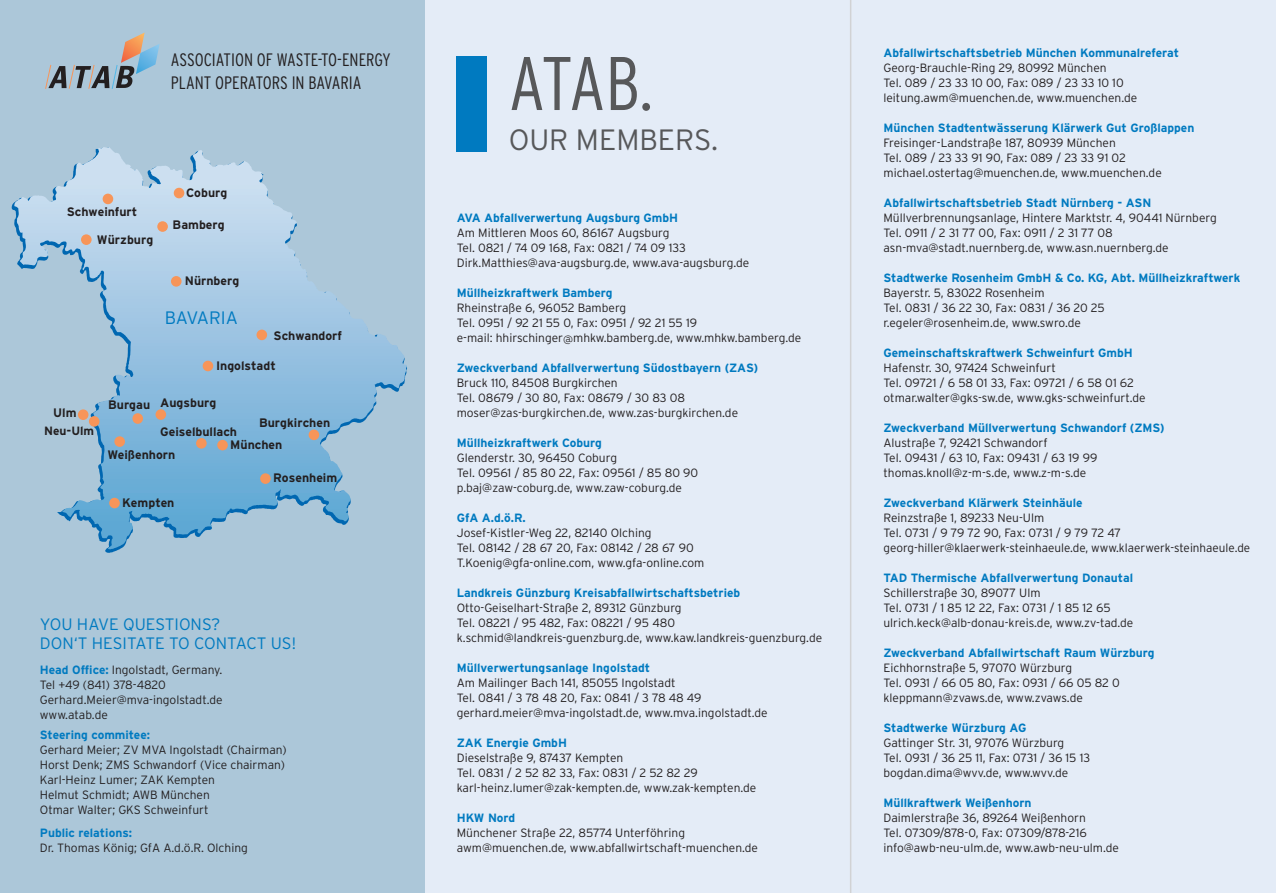
<style>
.page{position:relative;width:1276px;height:893px;background:#fff}
.page>*{position:absolute;margin:0;border:0;box-sizing:border-box;transform-origin:0 0}
.t1{font:300 condensed 75.75px "Interstate";color:#57585a}
.t2{font:300 29.4px "Interstate";color:#57585a}
.t3{font:300 condensed 18px/22.5px "Interstate";color:#231f20}
.t4{font:300 18px "Interstate";color:#007ac0}
.t5{font:300 16.5px "Interstate";letter-spacing:.125em;color:#007ac0}
.t6{font:700 12.3px/22.2px "Interstate";color:#231f20}
.t7{font:300 12px/15px "Interstate";color:#231f20}
.t8{font:700 12px "Interstate";color:#007ac0}
.t9{font:700 12px "Interstate";color:#231f20}
.s1{font-weight:700;color:#007ac0}
</style>
<div class="page">
<div style="left:0;top:0;width:425px;height:893px;background:#acc7d9"></div>
<div style="left:425px;top:0;width:851px;height:893px;background:#e4ecf7"></div>
<svg style="left:11px;top:147px;width:396px;height:406px"></svg>
<svg style="left:14px;top:147px;width:89px;height:86px"></svg>
<div style="left:103px;top:194px;width:10px;height:10px;background:#f79559;border-radius:50%"></div>
<div style="left:174px;top:188px;width:10px;height:10px;background:#f79559;border-radius:50%"></div>
<div style="left:157px;top:221px;width:11px;height:11px;background:#f79559;border-radius:50%"></div>
<div style="left:171px;top:276px;width:11px;height:11px;background:#f79559;border-radius:50%"></div>
<div style="left:256px;top:330px;width:11px;height:10px;background:#f79559;border-radius:50%"></div>
<div style="left:203px;top:361px;width:10px;height:10px;background:#f79559;border-radius:50%"></div>
<div style="left:78px;top:409px;width:10px;height:11px;background:#f79559;border-radius:50%"></div>
<div style="left:89px;top:416px;width:10px;height:11px;background:#f79559;border-radius:50%"></div>
<div style="left:132px;top:413px;width:11px;height:11px;background:#f79559;border-radius:50%"></div>
<div style="left:114px;top:436px;width:11px;height:11px;background:#f79559;border-radius:50%"></div>
<div style="left:155px;top:409px;width:11px;height:11px;background:#f79559;border-radius:50%"></div>
<div style="left:196px;top:438px;width:11px;height:11px;background:#f79559;border-radius:50%"></div>
<div style="left:217px;top:440px;width:11px;height:10px;background:#f79559;border-radius:50%"></div>
<div style="left:260px;top:473px;width:11px;height:11px;background:#f79559;border-radius:50%"></div>
<div style="left:309px;top:430px;width:10px;height:10px;background:#f79559;border-radius:50%"></div>
<div style="left:81px;top:234px;width:11px;height:11px;background:#f79559;border-radius:50%"></div>
<div style="left:109px;top:498px;width:11px;height:10px;background:#f79559;border-radius:50%"></div>
<div style="left:457px;top:56px;width:30px;height:96px;background:#007ac0"></div>
<svg style="left:45px;top:33px;width:115px;height:56px"></svg>
<hr style="left:850px;top:0;width:1px;height:893px;background:#d1d2d4">
<h3 class="t3" style="left:171px;top:48px;width:221px">ASSOCIATION OF WASTE-TO-ENERGY<br>PLANT OPERATORS IN BAVARIA</h3>
<p class="t6" style="left:67px;top:200px;width:72px">Schweinfurt</p>
<p class="t6" style="left:97px;top:228px;width:58px">Würzburg</p>
<p class="t6" style="left:186px;top:181px;width:43px">Coburg</p>
<p class="t6" style="left:173px;top:214px;width:54px">Bamberg</p>
<p class="t6" style="left:185px;top:269px;width:56px">Nürnberg</p>
<h3 class="t4" style="left:165px;top:308px;width:74px">Bavaria</h3>
<p class="t6" style="left:273px;top:324px;width:70px">Schwandorf</p>
<p class="t6" style="left:216px;top:354px;width:61px">Ingolstadt</p>
<p class="t6" style="left:53px;top:401px;width:25px">Ulm</p>
<p class="t9" style="left:44px;top:424px;width:52px">Neu-Ulm</p>
<p class="t6" style="left:160px;top:391px;width:57px">Augsburg</p>
<p class="t6" style="left:160px;top:420px;width:78px">Geiselbullach</p>
<p class="t6" style="left:108px;top:393px;width:44px">Burgau</p>
<p class="t6" style="left:107px;top:443px;width:69px">Weißenhorn</p>
<p class="t6" style="left:122px;top:491px;width:54px">Kempten</p>
<p class="t6" style="left:230px;top:412px;width:101px;text-indent:29px">Burgkirchen<br>München</p>
<p class="t6" style="left:273px;top:466px;width:66px">Rosenheim</p>
<h3 class="t5" style="left:40px;top:615px;width:151px">You have qu estions</h3>
<h3 class="t5" style="left:211px;top:615px;width:11px">?</h3>
<h3 class="t5" style="left:40px;top:634px;width:166px">Don‘t hesitate to cont</h3>
<h3 class="t5" style="left:236px;top:634px;width:62px">act us!</h3>
<p class="t7" style="left:40px;top:662px;width:184px"><span class="s1">Head Office:</span> I ngolstadt, Germany.<br>Tel +49 (841) 378-4820<br>Gerhard.Meier@mva-ingolstadt.de www.atab.de</p>
<p class="t8" style="left:40px;top:728px;width:112px">Steering commitee:</p>
<p class="t7" style="left:40px;top:742px;width:248px">Gerhard Meier; ZV MVA I ngolstadt (Chairman)<br>Horst Denk; ZMS Schwandorf (Vice chairman)<br>Karl-Heinz Lumer; ZAK Kempten<br>Helmut Schmidt; AWB München<br>Otmar Walter; GKS Schweinfurt</p>
<p class="t8" style="left:40px;top:826px;width:94px">Public relations:</p>
<p class="t7" style="left:40px;top:840px;width:209px">Dr. Thomas König; GfA A.d.ö.R. Olching</p>
<h1 class="t1" style="left:509px;top:41px;width:146px">ATAB.</h1>
<h2 class="t2" style="left:509px;top:123px;width:211px">our members.</h2>
<p class="t8" style="left:457px;top:211px;width:223px">AVA Abfallverwertung Augsburg GmbH</p>
<p class="t7" style="left:457px;top:225px;width:294px">Am Mittleren Moos 60, 86167 Augsburg<br>Tel. 0821 / 74 09 168, Fax: 0821 / 74 09 133<br>Dirk.Matthies@ava-augsburg.de, www.ava-augsburg.de</p>
<p class="t8" style="left:457px;top:286px;width:157px">Müllheizkraftwerk Bamberg</p>
<p class="t7" style="left:457px;top:300px;width:346px">Rheinstraße 6, 96052 Bamberg<br>Tel. 0951 / 92 21 55 0, Fax: 0951 / 92 21 55 19<br>e-mail: hhirschinger@mhkw.bamberg.de, www.mhkw.bamberg.de</p>
<p class="t8" style="left:457px;top:361px;width:303px">Zweckverband Abfallverwertung Südostbayern (ZAS)</p>
<p class="t7" style="left:457px;top:375px;width:283px">Bruck 110, 84508 Burgkirchen<br>Tel. 08679 / 30 80, Fax: 08679 / 30 83 08 moser@zas-burgkirchen.de, www.zas-burgkirchen.de</p>
<p class="t8" style="left:457px;top:436px;width:147px">Müllheizkraftwerk Coburg</p>
<p class="t7" style="left:457px;top:450px;width:243px">Glenderstr. 30, 96450 Coburg<br>Tel. 09561 / 85 80 22, Fax: 09561 / 85 80 90 p.baj@zaw-coburg.de, www.zaw-coburg.de</p>
<p class="t8" style="left:457px;top:511px;width:70px">GfA A.d.ö.R.</p>
<p class="t7" style="left:457px;top:525px;width:249px">Josef-Kistler-Weg 22, 82140 Olching<br>Tel. 08142 / 28 67 20, Fax: 08142 / 28 67 90<br>T.Koenig@gfa-online.com, www.gfa-online.com</p>
<p class="t8" style="left:457px;top:586px;width:285px">Landkreis Günzburg Kreisabfallwirtschaftsbetrieb</p>
<p class="t7" style="left:457px;top:600px;width:367px">Otto-Geiselhart-Straße 2, 89312 Günzburg<br>Tel. 08221 / 95 482, Fax: 08221 / 95 480 k.schmid@landkreis-guenzburg.de, www.kaw.landkreis-guenzburg.de</p>
<p class="t8" style="left:457px;top:661px;width:195px">Müllverwertungsanlage Ingolstadt</p>
<p class="t7" style="left:457px;top:675px;width:312px">Am Mailinger Bach 141, 85055 I ngolstadt<br>Tel. 0841 / 3 78 48 20, Fax: 0841 / 3 78 48 49 gerhard.meier@mva-ingolstadt.de, www.mva.ingolstadt.de</p>
<p class="t8" style="left:457px;top:736px;width:112px">ZAK Energie GmbH</p>
<p class="t7" style="left:457px;top:750px;width:301px">Dieselstraße 9, 87437 Kempten<br>Tel. 0831 / 2 52 82 33, Fax: 0831 / 2 52 82 29 karl-heinz.lumer@zak-kempten.de, www.zak-kempten.de</p>
<p class="t8" style="left:457px;top:811px;width:60px">HKW Nord</p>
<p class="t7" style="left:457px;top:825px;width:303px">Münchener Straße 22, 85774 Unterföhring awm@muenchen.de, www.abfallwirtschaft-muenchen.de</p>
<p class="t8" style="left:883px;top:46px;width:297px">Abfallwirtschaftsbetrieb München Kommunalreferat</p>
<p class="t7" style="left:883px;top:60px;width:255px">Georg-Brauchle-Ring 29, 80992 München<br>Tel. 089 / 23 33 10 00, Fax: 089 / 23 33 10 10 leitung.awm@muenchen.de, www.muenchen.de</p>
<p class="t8" style="left:883px;top:121px;width:312px">München Stadtentwässerung Klärwerk Gut Großlappen</p>
<p class="t7" style="left:883px;top:135px;width:280px">Freisinger-Landstraße 187, 80939 München<br>Tel. 089 / 23 33 91 90, Fax: 089 / 23 33 91 02 michael.ostertag@muenchen.de, www.muenchen.de</p>
<p class="t8" style="left:883px;top:196px;width:269px">Abfallwirtschaftsbetrieb Stadt Nürnberg - ASN</p>
<p class="t7" style="left:883px;top:210px;width:335px">Müllverbrennungsanlage, Hintere Marktstr. 4, 90441 Nürnberg<br>Tel. 0911 / 2 31 77 00, Fax: 0911 / 2 31 77 08 asn-mva@stadt.nuernberg.de, www.asn.nuernberg.de</p>
<p class="t8" style="left:883px;top:271px;width:358px">Stadtwerke Rosenheim GmbH &amp; Co. KG, Abt. Müllheizkraftwerk</p>
<p class="t7" style="left:883px;top:285px;width:223px">Bayerstr. 5, 83022 Rosenheim<br>Tel. 0831 / 36 22 30, Fax: 0831 / 36 20 25 r.egeler@rosenheim.de, www.swro.de</p>
<p class="t8" style="left:883px;top:346px;width:251px">Gemeinschaftskraftwerk Schweinfurt GmbH</p>
<p class="t7" style="left:883px;top:360px;width:264px">Hafenstr. 30, 97424 Schweinfurt<br>Tel. 09721 / 6 58 01 33, Fax: 09721 / 6 58 01 62 otmar.walter@gks-sw.de, www.gks-schweinfurt.de</p>
<p class="t8" style="left:883px;top:421px;width:283px">Zweckverband Müllverwertung Schwandorf (ZMS)</p>
<p class="t7" style="left:883px;top:435px;width:215px">Alustraße 7, 92421 Schwandorf<br>Tel. 09431 / 63 10, Fax: 09431 / 63 19 99 thomas.knoll@z-m-s.de, www.z-m-s.de</p>
<p class="t8" style="left:883px;top:496px;width:201px">Zweckverband Klärwerk Steinhäule</p>
<p class="t7" style="left:883px;top:510px;width:368px">Reinzstraße 1, 89233 Neu-Ulm<br>Tel. 0731 / 9 79 72 90, Fax: 0731 / 9 79 72 47 georg-hiller@klaerwerk-steinhaeule.de, www.klaerwerk-steinhaeule.de</p>
<p class="t8" style="left:883px;top:571px;width:251px">TAD Thermische Abfallverwertung Donautal</p>
<p class="t7" style="left:883px;top:585px;width:251px">Schillerstraße 30, 89077 Ulm<br>Tel. 0731 / 1 85 12 22, Fax: 0731 / 1 85 12 65 ulrich.keck@alb-donau-kreis.de, www.zv-tad.de</p>
<p class="t8" style="left:883px;top:646px;width:272px">Zweckverband Abfallwirtschaft Raum Würzburg</p>
<p class="t7" style="left:883px;top:660px;width:238px">Eichhornstraße 5, 97070 Würzburg<br>Tel. 0931 / 66 05 80, Fax: 0931 / 66 05 82 0 kleppmann@zvaws.de, www.zvaws.de</p>
<p class="t8" style="left:883px;top:721px;width:145px">Stadtwerke Würzburg AG</p>
<p class="t7" style="left:883px;top:735px;width:208px">Gattinger Str. 31, 97076 Würzburg<br>Tel. 0931 / 36 25 11, Fax: 0731 / 36 15 13 bogdan.dima@wvv.de, www.wvv.de</p>
<p class="t8" style="left:883px;top:796px;width:149px">Müllkraftwerk Weißenhorn</p>
<p class="t7" style="left:883px;top:810px;width:237px">Daimlerstraße 36, 89264 Weißenhorn<br>Tel. 07309/878-0, Fax: 07309/878-216 info@awb-neu-ulm.de, www.awb-neu-ulm.de</p>
</div>
